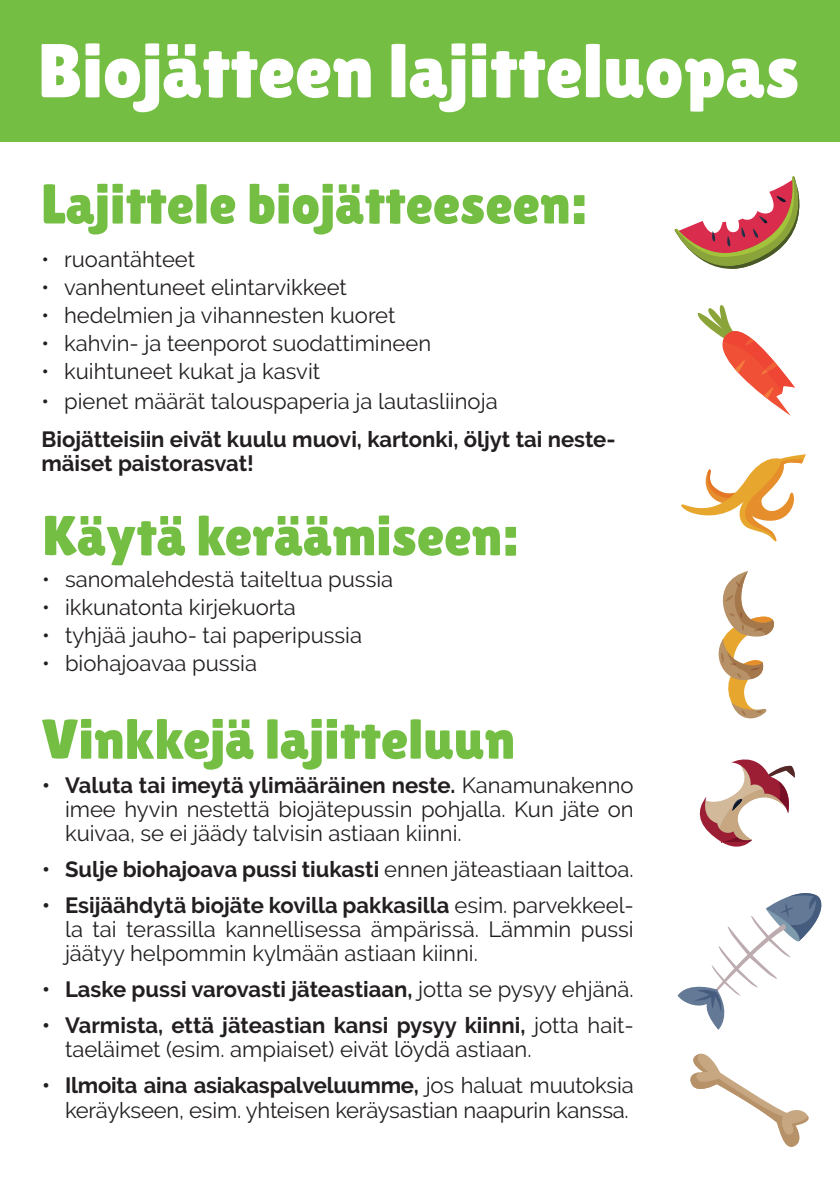
<style>
.page{position:relative;width:840px;height:1191px;background:#fff}
.page>*{position:absolute;margin:0;border:0;box-sizing:border-box;transform-origin:0 0}
.t1{font:76px "Lilita One";color:#fff}
.t2{font:56px "Lilita One";color:#74bf43}
.t3{font:22px/24px "Raleway";color:#231f20;text-align:justify}
.t4{font:700 22px/24px "Raleway";color:#231f20}
.s1{font-weight:700}
.s2{font-weight:400}
</style>
<div class="page">
<div style="left:0;top:0;width:839px;height:142px;background:#74bf43"></div>
<svg style="left:674px;top:176px;width:124px;height:93px"></svg>
<svg style="left:697px;top:305px;width:97px;height:111px"></svg>
<svg style="left:699px;top:759px;width:95px;height:87px"></svg>
<svg style="left:681px;top:454px;width:124px;height:87px"></svg>
<svg style="left:718px;top:571px;width:55px;height:147px"></svg>
<svg style="left:677px;top:893px;width:143px;height:136px"></svg>
<svg style="left:690px;top:1053px;width:118px;height:93px"></svg>
<p class="t1" style="left:37px;top:27px;width:763px">Biojätteen lajitteluopas</p>
<p class="t2" style="left:41px;top:172px;width:546px">Lajittele biojätteeseen:</p>
<p class="t3" style="left:41px;top:247px;width:155px">• ruoantähteet</p>
<p class="t3" style="left:41px;top:275px;width:307px">• vanhentuneet elintarvikkeet</p>
<p class="t3" style="left:41px;top:303px;width:355px">• hedelmien ja vihannesten kuoret</p>
<p class="t3" style="left:41px;top:331px;width:391px">• kahvin- ja teenporot suodattimineen</p>
<p class="t3" style="left:41px;top:359px;width:280px">• kuihtuneet kukat ja kasvit</p>
<p class="t3" style="left:41px;top:389px;width:457px">• pienet määrät talouspaperia ja lautasliinoja</p>
<p class="t4" style="left:41px;top:428px;width:575px">Biojätteisiin eivät kuulu muovi, kartonki, öljyt tai neste&shy;mäiset paistorasvat!</p>
<p class="t2" style="left:42px;top:503px;width:476px">Käytä keräämiseen:</p>
<p class="t3" style="left:42px;top:567px;width:352px">• sanomalehdestä taiteltua pussia</p>
<p class="t3" style="left:42px;top:595px;width:255px">• ikkunatonta kirjekuorta</p>
<p class="t3" style="left:42px;top:623px;width:321px">• tyhjää jauho- tai paperipussia</p>
<p class="t3" style="left:42px;top:651px;width:216px">• biohajoavaa pussia</p>
<p class="t2" style="left:41px;top:707px;width:475px">Vinkkejä lajitteluun</p>
<p class="t3" style="left:65px;top:773px;width:570px;text-indent:-23px"><span class="s1">• Valuta tai imeytä ylimääräinen neste.</span> Kanamunakenno imee hyvin nestettä biojätepussin pohjalla. Kun jäte on kuivaa, se ei jäädy talvisin astiaan kiinni.</p>
<p class="t4" style="left:42px;top:857px;width:592px">• Sulje biohajoava pussi tiukasti <span class="s2">ennen jäteastiaan laittoa.</span></p>
<p class="t3" style="left:65px;top:893px;width:570px;text-indent:-23px"><span class="s1">• Esijäähdytä biojäte kovilla pakkasilla</span> esim. parvekkeel&shy;la tai terassilla kannellisessa ämpärissä. Lämmin pussi jäätyy helpommin kylmään astiaan kiinni.</p>
<p class="t4" style="left:42px;top:977px;width:592px">• Laske pussi varovasti jäteastiaan, <span class="s2">jotta se pysyy ehjänä.</span></p>
<p class="t3" style="left:65px;top:1013px;width:570px;text-indent:-23px"><span class="s1">• Varmista, että jäteastian kansi pysyy kiinni,</span> jotta hait&shy;taeläimet (esim. ampiaiset) eivät löydä astiaan.</p>
<p class="t3" style="left:42px;top:1073px;width:592px;text-align:right"><span class="s1">• Ilmoita aina asiakaspalveluumme,</span> jos haluat muutoksia keräykseen, esim. yhteisen keräysastian naapurin kanssa.</p>
</div>
